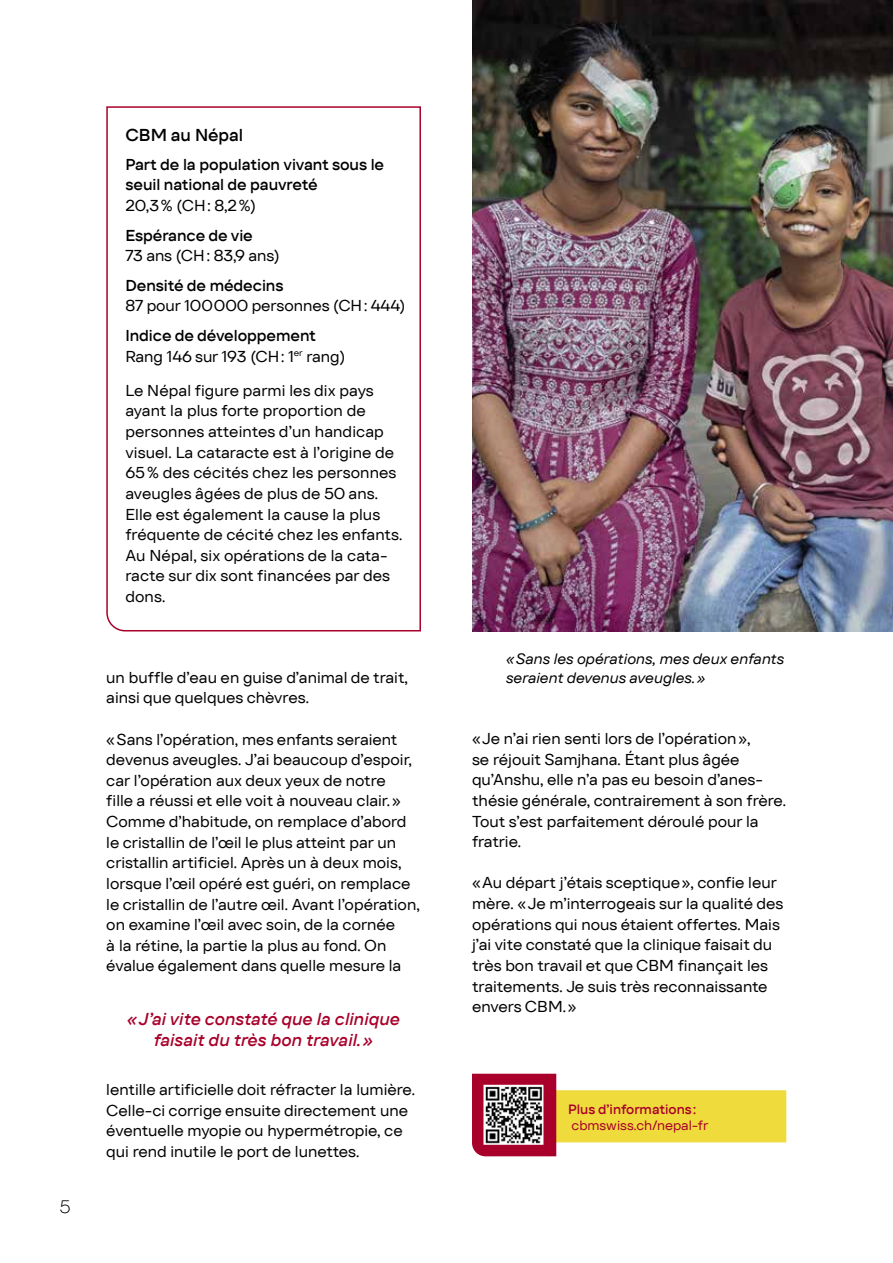
<style>
.page{position:relative;width:893px;height:1263px;background:#fff}
.page>*{position:absolute;margin:0;border:0;box-sizing:border-box;transform-origin:0 0}
.t1{font:300 18px "TT Firs Text";color:#000}
.body_text_blocksatz_links{font:italic 500 17.25px/20.7px "TT Firs Text";color:#a8002a;text-align:center}
.body_text{font:500 17.25px "TT Firs Text";letter-spacing:-.005em;color:#000}
.body_text_blocksatz_links-2{font:15.75px/20.7px "TT Firs Text Nm";color:#000}
.body_text-2{font:15.75px/20.5px "TT Firs Text Nm";letter-spacing:.005em;color:#000}
.body_text-3{font:500 15.75px/20.7px "TT Firs Text";letter-spacing:-.005em;color:#000}
.bildlegende{font:15px/19.8px "TT Firs Text Nm It";color:#000}
.t2{font:13.5px "TT Firs Text Nm";color:#a8002a}
.t3{font:500 13.5px "TT Firs Text";color:#a8002a}
.s1{font-family:"TT Firs Text Nm";font-weight:400}
.s2{font-family:"TT Firs Text";font-weight:500}
</style>
<div class="page">
<svg style="left:106px;top:106px;width:315px;height:526px"></svg>
<img style="left:472px;top:0;width:421px;height:631px">
<svg style="left:472px;top:1074px;width:314px;height:82px"></svg>
<img style="left:483px;top:1085px;width:60px;height:60px">
<p class="t1" style="left:60px;top:1195px;width:13px">5</p>
<p class="body_text" style="left:125px;top:123px;width:119px">CBM au Népal</p>
<p class="body_text-3" style="left:125px;top:154px;width:260px">Part de la population vivant sous le seuil national de pauvreté<br><span class="s1">20,3% (CH: 8,2%)</span></p>
<p class="body_text-2" style="left:125px;top:225px;width:156px"><span class="s2">Espérance de vie<br></span>73 ans (CH: 83,9 ans)</p>
<p class="body_text-3" style="left:125px;top:275px;width:160px">Densité de médecins</p>
<p class="body_text-2" style="left:125px;top:295px;width:282px">87 pour 100000 personnes (CH: 444)</p>
<p class="body_text-3" style="left:125px;top:325px;width:192px">Indice de développement</p>
<p class="body_text-2" style="left:125px;top:346px;width:221px">Rang 146 sur 193 (CH: 1<sup>er</sup> rang)</p>
<p class="body_text-2" style="left:125px;top:380px;width:278px">Le Népal figure parmi les dix pays ayant la plus forte proportion de personnes atteintes d’un handicap visuel. La cataracte est à l’origine de<br>65% des cécités chez les personnes aveugles âgées de plus de 50 ans.<br>Elle est également la cause la plus fréquente de cécité chez les enfants.<br>Au Népal, six opérations de la cata&shy;racte sur dix sont financées par des dons.</p>
<p class="body_text_blocksatz_links-2" style="left:106px;top:667px;width:303px">un buffle d’eau en guise d’animal de trait, ainsi que quelques chèvres.</p>
<p class="body_text_blocksatz_links-2" style="left:106px;top:728px;width:315px">«Sans l’opération, mes enfants seraient devenus aveugles. J’ai beaucoup d’espoir, car l’opération aux deux yeux de notre<br>fille a réussi et elle voit à nouveau clair.» Comme d’habitude, on remplace d’abord le cristallin de l’œil le plus atteint par un cristallin artificiel. Après un à deux mois, lorsque l’œil opéré est guéri, on remplace le cristallin de l’autre œil. Avant l’opération, on examine l’œil avec soin, de la cornée<br>à la rétine, la partie la plus au fond. On évalue également dans quelle mesure la</p>
<p class="body_text_blocksatz_links" style="left:127px;top:1009px;width:274px">«J’ai vite constaté que la clinique faisait du très bon travail.»</p>
<p class="body_text_blocksatz_links-2" style="left:106px;top:1079px;width:310px">lentille artificielle doit réfracter la lumière.<br>Celle-ci corrige ensuite directement une éventuelle myopie ou hypermétropie, ce qui rend inutile le port de lunettes.</p>
<p class="bildlegende" style="left:506px;top:648px;width:280px">«Sans les opérations, mes deux enfants seraient devenus aveugles.»</p>
<p class="body_text_blocksatz_links-2" style="left:472px;top:728px;width:315px">«Je n’ai rien senti lors de l’opération»,<br>se réjouit Samjhana. Étant plus âgée qu’Anshu, elle n’a pas eu besoin d’anes&shy;thésie générale, contrairement à son frère.<br>Tout s’est parfaitement déroulé pour la fratrie.</p>
<p class="body_text_blocksatz_links-2" style="left:472px;top:872px;width:313px">«Au départ j’étais sceptique», confie leur mère. «Je m’interrogeais sur la qualité des opérations qui nous étaient offertes. Mais j’ai vite constaté que la clinique faisait du très bon travail et que CBM finançait les traitements. Je suis très reconnaissante envers CBM.»</p>
<p class="t3" style="left:568px;top:1100px;width:130px">Plus d’informations:</p>
<p class="t2" style="left:572px;top:1117px;width:138px">cbmswiss.ch/nepal-fr</p>
</div>
